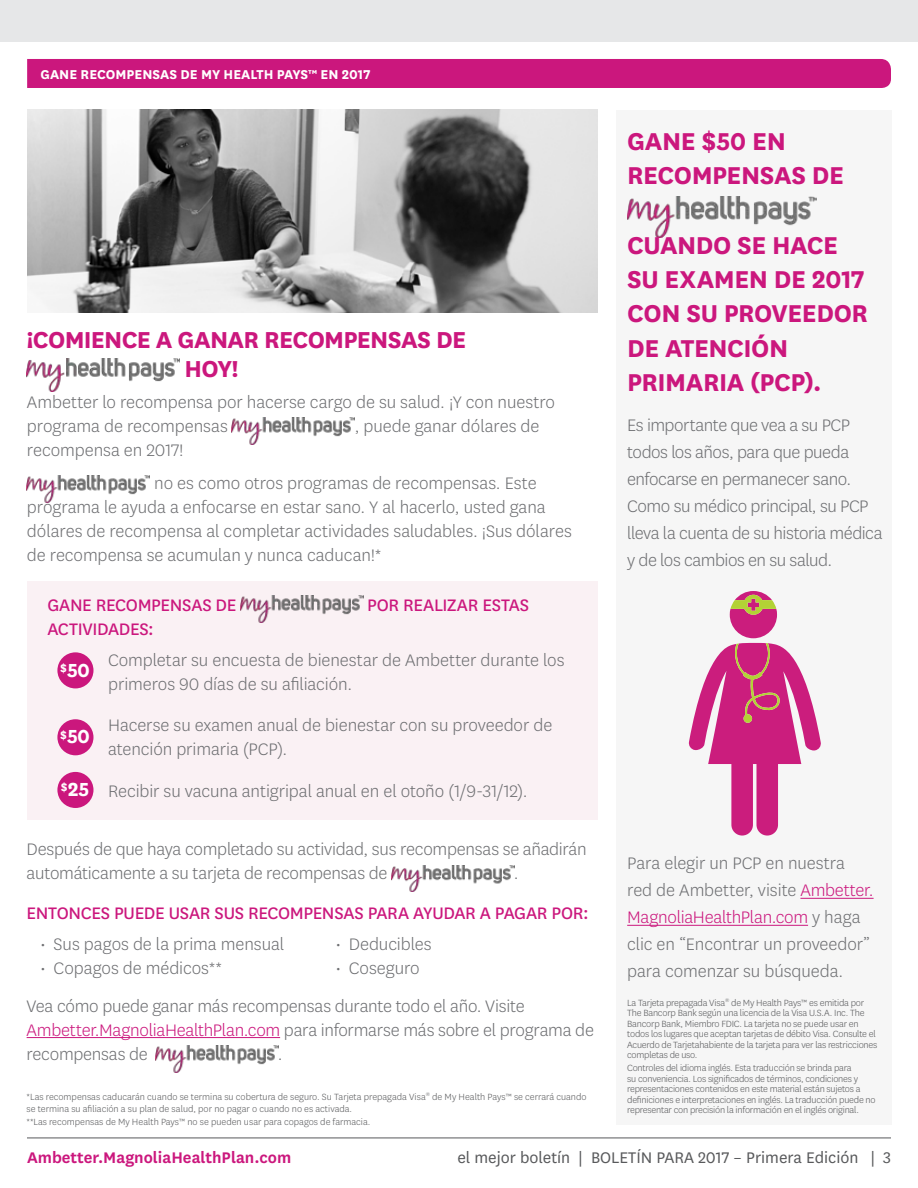
<style>
.page{position:relative;width:918px;height:1188px;background:#fff}
.page>*{position:absolute;margin:0;border:0;box-sizing:border-box;transform-origin:0 0}
.t1{font:700 28.5px/34.2px "National";letter-spacing:-.015em;color:#cb177d}
.t2{font:700 27px/28.5px "National";letter-spacing:-.025em;color:#cb177d}
.t3{font:700 22.2px "Centene Sans";color:#fff}
.t4{font:300 19.5px/24px "National";letter-spacing:-.01em;color:#6d6e71}
.t5{font:19.5px "National";letter-spacing:-.015em;color:#cb177d}
.t6{font:18px "National";color:#58595b}
.t7{font:600 18px "National";color:#cb177d}
.t8{font:700 15px "National";color:#fff}
.t9{font:300 10.5px/10.5px "National";letter-spacing:-.02em;color:#58595b}
.t10{font:300 10.5px/12.6px "National";color:#58595b}
.s1{font-family:"Centene Sans";font-weight:700;font-size:22.2px;color:#fff}
.s2{color:#cb177d}
</style>
<div class="page">
<div style="left:27px;top:581px;width:571px;height:239px;background:#faf1f4"></div>
<div style="left:27px;top:59px;width:864px;height:29px;background:#cb177d"></div>
<img style="left:27px;top:359px;width:153px;height:33px">
<img style="left:232px;top:418px;width:123px;height:27px">
<img style="left:27px;top:476px;width:123px;height:26px">
<img style="left:240px;top:596px;width:123px;height:26px">
<div style="left:57px;top:652px;width:36px;height:36px;background:#cb177d;border-radius:50%"></div>
<div style="left:57px;top:719px;width:36px;height:36px;background:#cb177d;border-radius:50%"></div>
<div style="left:57px;top:772px;width:36px;height:36px;background:#cb177d;border-radius:50%"></div>
<img style="left:391px;top:865px;width:123px;height:27px">
<hr style="left:27px;top:1037px;width:253px;height:1px;background:#cb177d">
<img style="left:155px;top:1046px;width:123px;height:27px">
<img style="left:27px;top:109px;width:570px;height:203px">
<div style="left:616px;top:111px;width:275px;height:1014px;background:#f6f6f6"></div>
<hr style="left:800px;top:898px;width:74px;height:1px;background:#cb177d">
<hr style="left:627px;top:925px;width:181px;height:1px;background:#cb177d">
<img style="left:627px;top:197px;width:189px;height:41px">
<svg style="left:688px;top:591px;width:133px;height:245px"></svg>
<div style="left:0;top:0;width:918px;height:42px;background:#e6e7e8"></div>
<hr style="left:27px;top:1138px;width:864px;height:1px;background:#58595b">
<h2 class="t8" style="left:41px;top:64px;width:331px">GANE RECOMPENSAS DE MY HEALTH PAYS™ EN 2017</h2>
<p class="t2" style="left:185px;top:324px;width:283px;text-indent:-158px">¡COMIENCE A GANAR RECOMPENSAS DE<br>HOY!</p>
<p class="t4" style="left:27px;top:389px;width:530px">Ambetter lo recompensa por hacerse cargo de su salud. ¡Y con nuestro programa de recompensas</p>
<p class="t4" style="left:355px;top:413px;width:186px">, puede ganar dólares de</p>
<p class="t4" style="left:27px;top:437px;width:158px">recompensa en 2017!</p>
<p class="t4" style="left:27px;top:471px;width:546px;text-indent:127px">no es como otros programas de recompensas. Este programa le ayuda a enfocarse en estar sano. Y al hacerlo, usted gana dólares de recompensa al completar actividades saludables. ¡Sus dólares de recompensa se acumulan y nunca caducan!*</p>
<p class="t5" style="left:47px;top:592px;width:191px">GANE RECOMPENSAS DE</p>
<p class="t5" style="left:367px;top:592px;width:163px">POR REALIZAR ESTAS</p>
<p class="t5" style="left:47px;top:616px;width:108px">ACTIVIDADES:</p>
<p class="t3" style="left:60px;top:654px;width:32px"><sup>$</sup>50</p>
<p class="t4" style="left:108px;top:647px;width:458px">Completar su encuesta de bienestar de Ambetter durante los primeros 90 días de su afiliación.</p>
<p class="t3" style="left:60px;top:721px;width:32px"><sup>$</sup>50</p>
<p class="t4" style="left:108px;top:713px;width:446px">Hacerse su examen anual de bienestar con su proveedor de atención primaria (PCP).</p>
<p class="t4" style="left:61px;top:778px;width:468px"><sup>$</sup><span class="s1">25</span> Recibir su vacuna antigripal anual en el otoño (1/9-31/12).</p>
<p class="t4" style="left:27px;top:836px;width:562px">Después de que haya completado su actividad, sus recompensas se añadirán automáticamente a su tarjeta de recompensas de</p>
<p class="t4" style="left:514px;top:860px;width:6px">.</p>
<p class="t5" style="left:27px;top:900px;width:564px">ENTONCES PUEDE USAR SUS RECOMPENSAS PARA AYUDAR A PAGAR POR:</p>
<p class="t4" style="left:40px;top:932px;width:246px">• Sus pagos de la prima mensual</p>
<p class="t4" style="left:40px;top:956px;width:184px">• Copagos de médicos**</p>
<p class="t4" style="left:335px;top:932px;width:98px">• Deducibles</p>
<p class="t4" style="left:335px;top:956px;width:86px">• Coseguro</p>
<p class="t4" style="left:27px;top:993px;width:569px">Vea cómo puede ganar más recompensas durante todo el año. Visite<br><span class="s2">Ambetter.MagnoliaHealthPlan.com</span> para informarse más sobre el programa de recompensas de</p>
<p class="t4" style="left:278px;top:1041px;width:6px">.</p>
<p class="t10" style="left:27px;top:1090px;width:562px">*Las recompensas caducarán cuando se termina su cobertura de seguro. Su Tarjeta prepagada Visa<sup>®</sup> de My Health Pays™ se cerrará cuando se termina su afiliación a su plan de salud, por no pagar o cuando no es activada.<br>**Las recompensas de My Health Pays™ no se pueden usar para copagos de farmacia.</p>
<p class="t1" style="left:627px;top:122px;width:218px">GANE $50 EN<br>RECOMPENSAS DE</p>
<p class="t1" style="left:627px;top:226px;width:242px">CUANDO SE HACE<br>SU EXAMEN DE 2017<br>CON SU PROVEEDOR<br>DE ATENCIÓN<br>PRIMARIA (PCP).</p>
<p class="t4" style="left:627px;top:411px;width:257px;line-height:27px">Es importante que vea a su PCP todos los años, para que pueda enfocarse en permanecer sano.<br>Como su médico principal, su PCP lleva la cuenta de su historia médica y de los cambios en su salud.</p>
<p class="t4" style="left:627px;top:849px;width:248px;line-height:27px">Para elegir un PCP en nuestra red de Ambetter, visite <span class="s2">Ambetter.<br>MagnoliaHealthPlan.com</span> y haga clic en “Encontrar un proveedor” para comenzar su búsqueda.</p>
<p class="t9" style="left:627px;top:997px;width:252px">La Tarjeta prepagada Visa<sup>®</sup> de My Health Pays™ es emitida por The Bancorp Bank según una licencia de la Visa U.S.A. Inc. The Bancorp Bank, Miembro FDIC. La tarjeta no se puede usar en todos los lugares que aceptan tarjetas de débito Visa. Consulte el Acuerdo de Tarjetahabiente de la tarjeta para ver las restricciones completas de uso.</p>
<p class="t9" style="left:627px;top:1063px;width:250px">Controles del idioma inglés. Esta traducción se brinda para<br>su conveniencia. Los significados de términos, condiciones y representaciones contenidos en este material están sujetos a definiciones e interpretaciones en inglés. La traducción puede no representar con precisión la información en el inglés original.</p>
<p class="t7" style="left:27px;top:1145px;width:266px">Ambetter.MagnoliaHealthPlan.com</p>
<p class="t6" style="left:457px;top:1146px;width:435px">el mejor boletín | BOLETÍN PARA 2017 – Primera Edición | 3</p>
</div>
